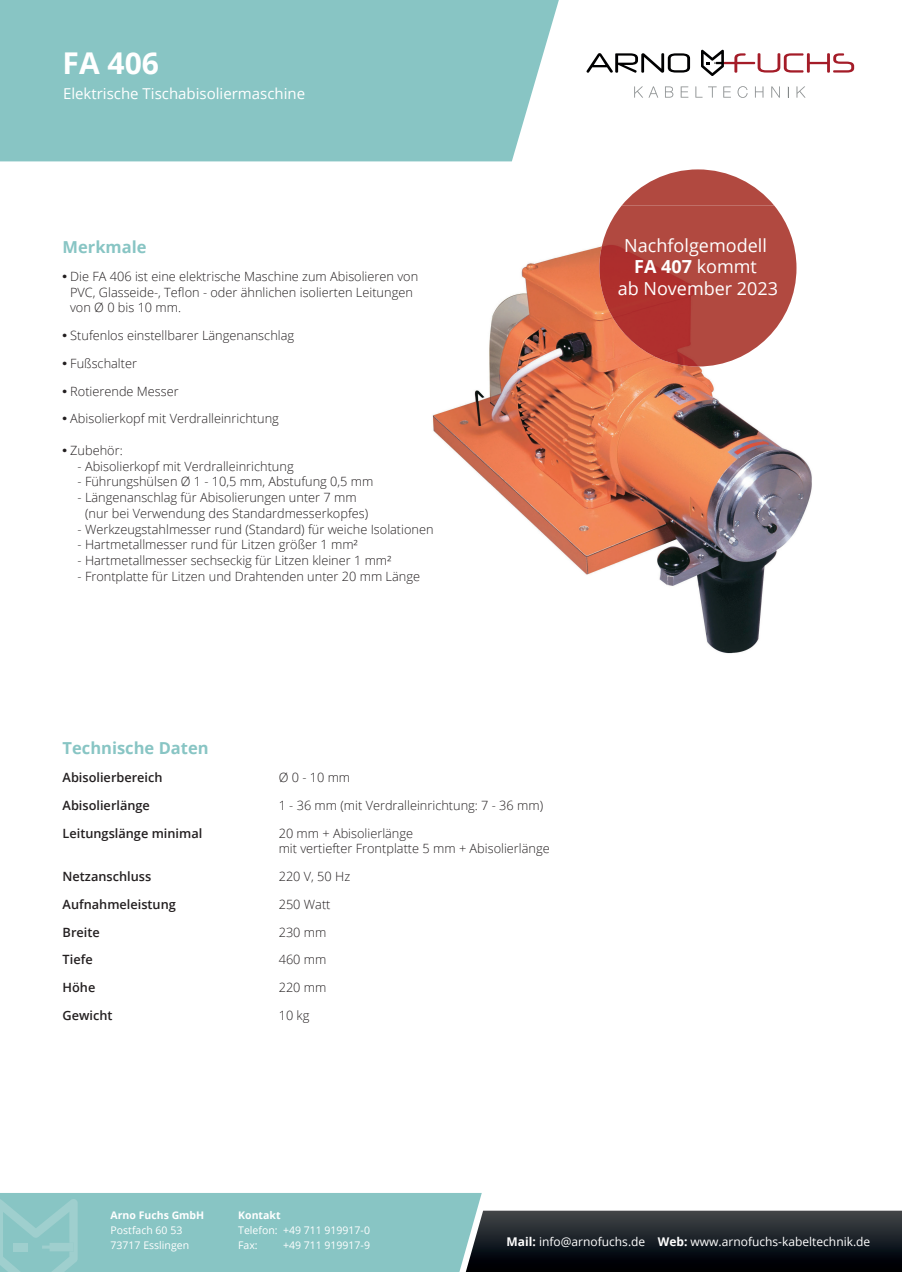
<style>
.page{position:relative;width:902px;height:1272px;background:#fff}
.page>*{position:absolute;margin:0;border:0;box-sizing:border-box;transform-origin:0 0}
.t1{font:700 30px "Open Sans";color:#fff}
.t2{font:18px/21.6px "Open Sans";color:#fff;text-align:center}
.t3{font:700 16.5px "Open Sans";color:#88c5c4}
.t4{font:15px "Open Sans";color:#fff}
.t5{font:300 12.75px/15.8px "Open Sans";color:#231f20}
.t6{font:600 12.75px "Open Sans";color:#231f20}
.t7{font:12px "Open Sans";color:#fff}
.t8{font:10.5px/15px "Open Sans";color:#fff}
.t9{font:700 10.5px "Open Sans";color:#fff}
.s1{font-family:"Arial Rounded MT Bold";font-weight:400}
.s2{font-weight:700}
</style>
<div class="page">
<svg style="left:586px;top:53px;width:104px;height:20px"></svg>
<svg style="left:634px;top:86px;width:24px;height:12px"></svg>
<svg style="left:665px;top:86px;width:8px;height:12px"></svg>
<svg style="left:680px;top:86px;width:8px;height:12px"></svg>
<svg style="left:695px;top:86px;width:7px;height:12px"></svg>
<svg style="left:708px;top:86px;width:8px;height:12px"></svg>
<svg style="left:723px;top:86px;width:7px;height:12px"></svg>
<svg style="left:737px;top:86px;width:10px;height:12px"></svg>
<svg style="left:755px;top:86px;width:8px;height:12px"></svg>
<svg style="left:771px;top:86px;width:8px;height:12px"></svg>
<svg style="left:787px;top:86px;width:1px;height:12px"></svg>
<svg style="left:796px;top:86px;width:9px;height:12px"></svg>
<svg style="left:701px;top:50px;width:153px;height:26px"></svg>
<svg style="left:0;top:1193px;width:901px;height:78px;background:#6e8f91"></svg>
<div style="left:0;top:0;width:559px;height:161px;background:#88c5c4"></div>
<img style="left:432px;top:247px;width:380px;height:407px">
<svg style="left:621px;top:169px;width:153px;height:37px"></svg>
<img style="left:599px;top:206px;width:197px;height:160px">
<h1 class="t1" style="left:63px;top:42px;width:98px">FA 406</h1>
<p class="t4" style="left:63px;top:83px;width:243px">Elektrische Tischabisoliermaschine</p>
<p class="t3" style="left:63px;top:235px;width:85px">Merkmale</p>
<p class="t5" style="left:70px;top:268px;width:349px;text-indent:-7px"><span class="s1">•</span> Die FA 406 ist eine elektrische Maschine zum Abisolieren von<br>PVC, Glasseide-, Teflon - oder ähnlichen isolierten Leitungen von Ø 0 bis 10 mm.</p>
<p class="t5" style="left:63px;top:327px;width:233px"><span class="s1">•</span> Stufenlos einstellbarer Längenanschlag</p>
<p class="t5" style="left:63px;top:355px;width:76px"><span class="s1">•</span> Fußschalter</p>
<p class="t5" style="left:63px;top:383px;width:118px"><span class="s1">•</span> Rotierende Messer</p>
<p class="t5" style="left:63px;top:410px;width:218px"><span class="s1">•</span> Abisolierkopf mit Verdralleinrichtung</p>
<p class="t5" style="left:63px;top:442px;width:62px"><span class="s1">•</span> Zubehör:</p>
<p class="t5" style="left:78px;top:458px;width:217px">- Abisolierkopf mit Verdralleinrichtung</p>
<p class="t5" style="left:78px;top:473px;width:297px">- Führungshülsen Ø 1 - 10,5 mm, Abstufung 0,5 mm</p>
<p class="t5" style="left:85px;top:489px;width:285px;text-indent:-7px">- Längenanschlag für Abisolierungen unter 7 mm (nur bei Verwendung des Standardmesserkopfes)</p>
<p class="t5" style="left:78px;top:520px;width:357px">- Werkzeugstahlmesser rund (Standard) für weiche Isolationen</p>
<p class="t5" style="left:78px;top:536px;width:282px">- Hartmetallmesser rund für Litzen größer 1 mm²</p>
<p class="t5" style="left:78px;top:552px;width:315px">- Hartmetallmesser sechseckig für Litzen kleiner 1 mm²</p>
<p class="t5" style="left:78px;top:568px;width:344px">- Frontplatte für Litzen und Drahtenden unter 20 mm Länge</p>
<p class="t3" style="left:63px;top:736px;width:147px">Technische Daten</p>
<p class="t6" style="left:63px;top:768px;width:101px">Abisolierbereich</p>
<p class="t5" style="left:279px;top:769px;width:73px">Ø 0 - 10 mm</p>
<p class="t6" style="left:63px;top:796px;width:89px">Abisolierlänge</p>
<p class="t5" style="left:279px;top:797px;width:266px">1 - 36 mm (mit Verdralleinrichtung: 7 - 36 mm)</p>
<p class="t6" style="left:63px;top:824px;width:141px">Leitungslänge minimal</p>
<p class="t5" style="left:279px;top:824px;width:272px">20 mm + Abisolierlänge<br>mit vertiefter Frontplatte 5 mm + Abisolierlänge</p>
<p class="t6" style="left:63px;top:867px;width:90px">Netzanschluss</p>
<p class="t5" style="left:279px;top:868px;width:73px">220 V, 50 Hz</p>
<p class="t6" style="left:63px;top:895px;width:115px">Aufnahmeleistung</p>
<p class="t5" style="left:279px;top:896px;width:53px">250 Watt</p>
<p class="t6" style="left:63px;top:923px;width:39px">Breite</p>
<p class="t5" style="left:279px;top:923px;width:49px">230 mm</p>
<p class="t6" style="left:63px;top:950px;width:32px">Tiefe</p>
<p class="t5" style="left:279px;top:951px;width:49px">460 mm</p>
<p class="t6" style="left:63px;top:978px;width:34px">Höhe</p>
<p class="t5" style="left:279px;top:979px;width:49px">220 mm</p>
<p class="t6" style="left:63px;top:1006px;width:51px">Gewicht</p>
<p class="t5" style="left:279px;top:1006px;width:32px">10 kg</p>
<h2 class="t2" style="left:617px;top:234px;width:162px">Nachfolgemodell<br><span class="s2">FA 407</span> kommt<br>ab November 2023</h2>
<p class="t9" style="left:238px;top:1207px;width:44px">Kontakt</p>
<p class="t8" style="left:238px;top:1222px;width:133px">Telefon: +49 711 919917-0<br>Fax:</p>
<p class="t9" style="left:111px;top:1207px;width:95px">Arno Fuchs GmbH</p>
<p class="t8" style="left:111px;top:1222px;width:80px">Postfach 60 53<br>73717 Esslingen</p>
<p class="t7" style="left:506px;top:1232px;width:365px"><span class="s2">Mail:</span> info@arnofuchs.de <span class="s2">Web:</span> www.arnofuchs-kabeltechnik.de</p>
<p class="t8" style="left:283px;top:1237px;width:88px">+49 711 919917-9</p>
</div>
